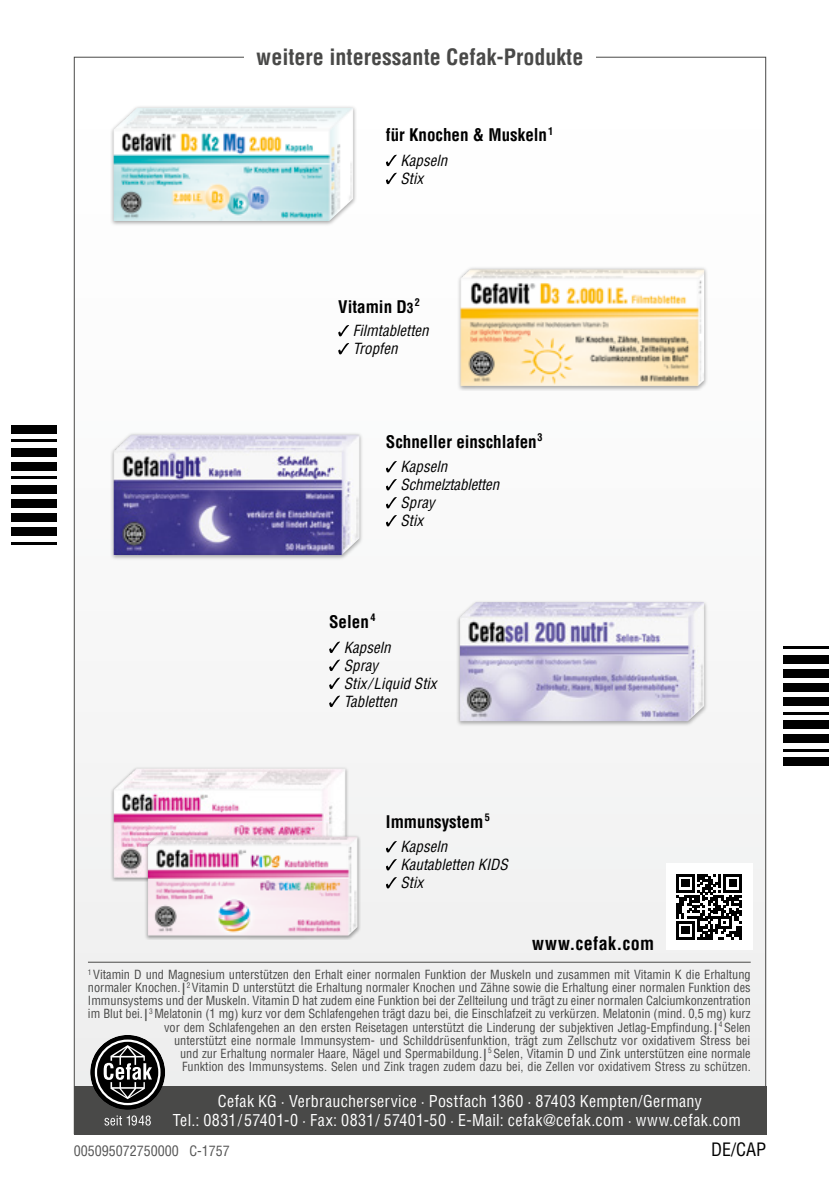
<style>
.page{position:relative;width:840px;height:1191px;background:#fff}
.page>*{position:absolute;margin:0;border:0;box-sizing:border-box;transform-origin:0 0}
.t1{font:700 condensed 22px "Helvetica LT Pro";color:#494948}
.t2{font:700 condensed 18px "Helvetica LT Pro";letter-spacing:.02em;color:#000}
.t3{font:condensed 18px "Helvetica LT Pro";color:#000}
.t4{font:700 condensed 17px "Helvetica LT Pro";color:#000}
.t5{font:condensed 16px/19.2px "Helvetica LT Pro";letter-spacing:.02em;color:#fff;text-align:center}
.t6{font:italic condensed 15px/18px "Helvetica LT Pro";color:#000}
.t7{font:condensed 14px "Helvetica LT Pro";color:#565656}
.t8{font:condensed 12.4px/13px "Helvetica LT Pro";color:#494948;text-align:right}
.t9{font:700 condensed 10.2px "Helvetica LT Pro";color:#000}
.s1{font-size:13.6px}
.s2{font-weight:700}
</style>
<div class="page">
<div style="left:74px;top:57px;width:691px;height:1076px;background:#f8f8f8"></div>
<div style="left:244px;top:48px;width:351px;height:17px;background:#fff"></div>
<div style="left:74px;top:1086px;width:691px;height:48px;background:#494948"></div>
<hr style="left:88px;top:962px;width:662px;height:1px;background:#494948">
<svg style="left:90px;top:1035px;width:75px;height:74px"></svg>
<svg style="left:104px;top:1115px;width:47px;height:10px"></svg>
<div style="left:110px;top:432px;width:253px;height:128px;background:#000;opacity:.35"></div>
<img style="left:113px;top:434px;width:246px;height:121px">
<svg style="left:386px;top:461px;width:10px;height:11px"></svg>
<svg style="left:386px;top:479px;width:10px;height:11px"></svg>
<svg style="left:386px;top:497px;width:10px;height:11px"></svg>
<svg style="left:386px;top:515px;width:10px;height:11px"></svg>
<div style="left:456px;top:266px;width:251px;height:125px;background:#000;opacity:.35"></div>
<img style="left:460px;top:269px;width:243px;height:117px">
<svg style="left:338px;top:325px;width:11px;height:11px"></svg>
<svg style="left:338px;top:343px;width:11px;height:11px"></svg>
<div style="left:110px;top:766px;width:238px;height:116px;background:#000;opacity:.35"></div>
<img style="left:113px;top:768px;width:232px;height:109px">
<div style="left:144px;top:834px;width:216px;height:106px;background:#000;opacity:.35"></div>
<img style="left:148px;top:836px;width:209px;height:99px">
<svg style="left:386px;top:841px;width:10px;height:11px"></svg>
<svg style="left:386px;top:859px;width:10px;height:11px"></svg>
<svg style="left:386px;top:877px;width:10px;height:11px"></svg>
<div style="left:110px;top:105px;width:247px;height:121px;background:#000;opacity:.35"></div>
<img style="left:113px;top:108px;width:240px;height:113px">
<svg style="left:386px;top:155px;width:10px;height:11px"></svg>
<svg style="left:386px;top:173px;width:10px;height:11px"></svg>
<div style="left:455px;top:599px;width:252px;height:127px;background:#000;opacity:.35"></div>
<img style="left:459px;top:602px;width:244px;height:119px">
<svg style="left:329px;top:641px;width:11px;height:12px"></svg>
<svg style="left:329px;top:659px;width:11px;height:12px"></svg>
<svg style="left:329px;top:677px;width:11px;height:12px"></svg>
<svg style="left:329px;top:695px;width:11px;height:12px"></svg>
<div style="left:665px;top:863px;width:86px;height:87px;background:#fff"></div>
<svg style="left:676px;top:874px;width:65px;height:65px"></svg>
<div style="left:11px;top:425px;width:46px;height:9px;background:#000"></div>
<hr style="left:11px;top:439px;width:46px;height:3px;background:#000">
<div style="left:11px;top:448px;width:46px;height:8px;background:#000"></div>
<div style="left:11px;top:462px;width:46px;height:9px;background:#000"></div>
<hr style="left:11px;top:476px;width:46px;height:3px;background:#000">
<div style="left:11px;top:485px;width:46px;height:8px;background:#000"></div>
<div style="left:11px;top:499px;width:46px;height:8px;background:#000"></div>
<div style="left:11px;top:513px;width:46px;height:9px;background:#000"></div>
<div style="left:11px;top:527px;width:46px;height:9px;background:#000"></div>
<hr style="left:11px;top:541px;width:46px;height:3px;background:#000">
<div style="left:782px;top:757px;width:46px;height:8px;background:#000"></div>
<hr style="left:782px;top:748px;width:46px;height:3px;background:#000">
<div style="left:782px;top:734px;width:46px;height:9px;background:#000"></div>
<div style="left:782px;top:720px;width:46px;height:9px;background:#000"></div>
<hr style="left:782px;top:711px;width:46px;height:3px;background:#000">
<div style="left:782px;top:697px;width:46px;height:9px;background:#000"></div>
<div style="left:782px;top:683px;width:46px;height:9px;background:#000"></div>
<div style="left:782px;top:669px;width:46px;height:8px;background:#000"></div>
<div style="left:782px;top:655px;width:46px;height:8px;background:#000"></div>
<hr style="left:782px;top:646px;width:46px;height:3px;background:#000">
<h1 class="t1" style="left:256px;top:42px;width:328px">weitere interessante Cefak-Produkte</h1>
<h3 class="t4" style="left:386px;top:124px;width:168px">für Knochen &amp; Muskeln<sup>1</sup></h3>
<p class="t6" style="left:400px;top:152px;width:48px">Kapseln<br>Stix</p>
<h3 class="t4" style="left:338px;top:296px;width:77px">Vitamin D<span class="s1">3</span></h3>
<p class="t9" style="left:414px;top:296px;width:7px">2</p>
<p class="t6" style="left:353px;top:322px;width:77px">Filmtabletten<br>Tropfen</p>
<h3 class="t4" style="left:386px;top:430px;width:158px">Schneller einschlafen<sup>3</sup></h3>
<p class="t6" style="left:400px;top:458px;width:100px">Kapseln<br>Schmelztabletten<br>Spray<br>Stix</p>
<h3 class="t4" style="left:329px;top:611px;width:48px">Selen<sup>4</sup></h3>
<p class="t6" style="left:343px;top:638px;width:94px">Kapseln<br>Spray<br>Stix/Liquid Stix<br>Tabletten</p>
<h3 class="t4" style="left:386px;top:810px;width:105px">Immunsystem<sup>5</sup></h3>
<p class="t6" style="left:400px;top:838px;width:109px">Kapseln<br>Kautabletten KIDS<br>Stix</p>
<h2 class="t2" style="left:532px;top:931px;width:123px">www.cefak.com</h2>
<p class="t8" style="left:88px;top:968px;width:664px"><sup>1</sup> Vitamin D und Magnesium unterstützen den Erhalt einer normalen Funktion der Muskeln und zusammen mit Vitamin K die Erhaltung normaler Knochen. <span class="s2">|</span> <sup>2</sup> Vitamin D unterstützt die Erhaltung normaler Knochen und Zähne sowie die Erhaltung einer normalen Funktion des Immunsystems und der Muskeln. Vitamin D hat zudem eine Funktion bei der Zellteilung und trägt zu einer normalen Calciumkonzentration im Blut bei. <span class="s2">|</span> <sup>3</sup> Melatonin (1 mg) kurz vor dem Schlafengehen trägt dazu bei, die Einschlafzeit zu verkürzen. Melatonin (mind. 0,5 mg) kurz vor dem Schlafengehen an den ersten Reisetagen unterstützt die Linderung der subjektiven Jetlag-Empfindung. <span class="s2">|</span> <sup>4</sup> Selen<br>unterstützt eine normale Immunsystem- und Schilddrüsenfunktion, trägt zum Zellschutz vor oxidativem Stress bei<br>und zur Erhaltung normaler Haare, Nägel und Spermabildung. <span class="s2">|</span> <sup>5</sup> Selen, Vitamin D und Zink unterstützen eine normale<br>Funktion des Immunsystems. Selen und Zink tragen zudem dazu bei, die Zellen vor oxidativem Stress zu schützen.</p>
<p class="t5" style="left:173px;top:1091px;width:569px">Cefak KG · Verbraucherservice · Postfach 1360 · 87403 Kempten/Germany<br>Tel.: 0831 / 57401-0 · Fax: 0831/ 57401-50 · E-Mail: cefak@cefak.com · www.cefak.com</p>
<p class="t7" style="left:74px;top:1141px;width:157px">005095072750000 C-1757</p>
<h2 class="t3" style="left:710px;top:1137px;width:57px">DE/CAP</h2>
</div>
